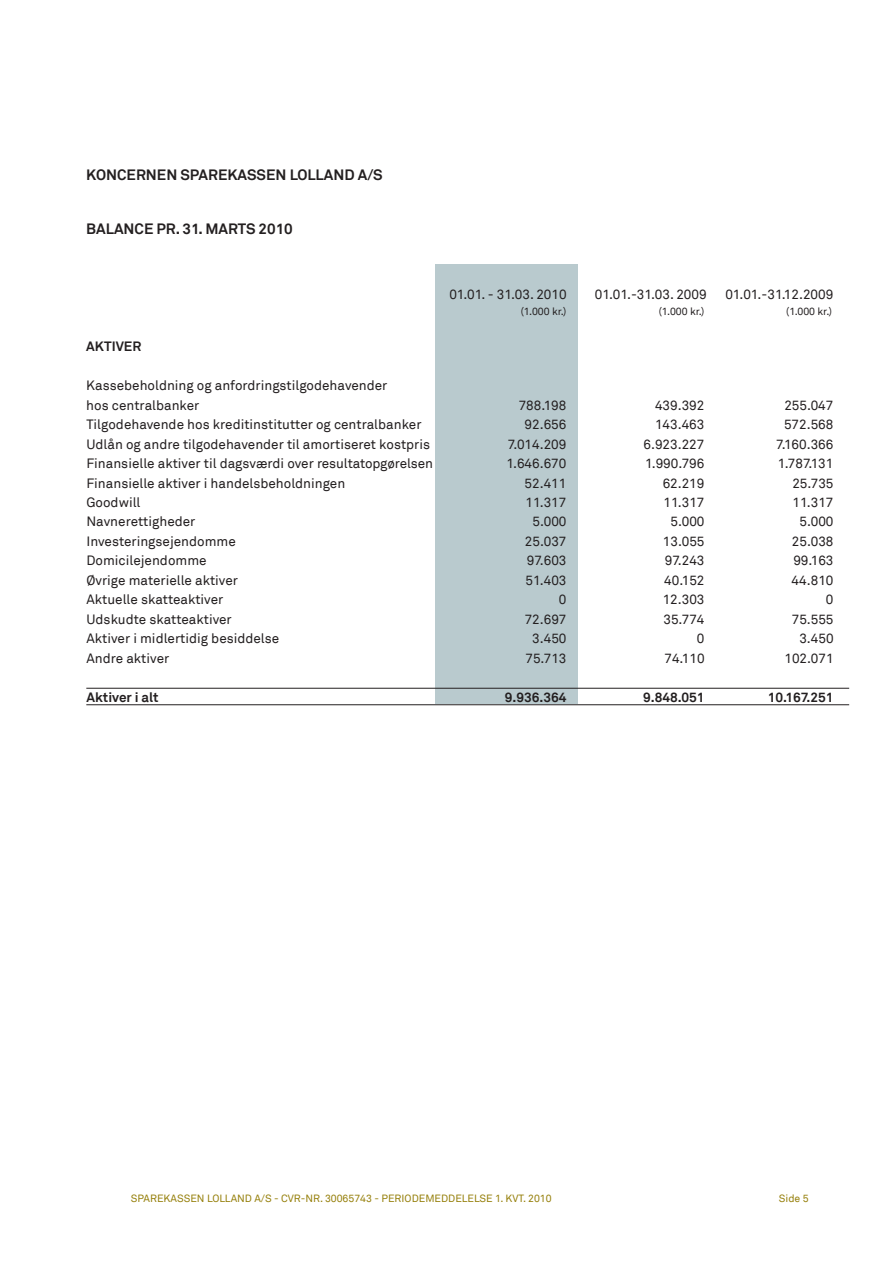
<style>
.page{position:relative;width:893px;height:1263px;background:#fff}
.page>*{position:absolute;margin:0;border:0;box-sizing:border-box;transform-origin:0 0}
.t1{font:700 15px "Akkurat";color:#231f20}
.t2{font:13.5px/19.5px "Akkurat";color:#231f20}
.t3{font:700 13.5px "Akkurat";color:#231f20}
.t4{font:10.5px "Akkurat";color:#957f0a}
.t5{font:10.5px "Akkurat";color:#231f20}
</style>
<div class="page">
<div style="left:435px;top:264px;width:142px;height:440px;background:#b9cace"></div>
<hr style="left:86px;top:688px;width:763px;height:1px;background:#231f20">
<hr style="left:86px;top:704px;width:763px;height:1px;background:#231f20">
<p class="t1" style="left:86px;top:166px;width:114px">KONCERNEN SPARE</p>
<p class="t1" style="left:227px;top:166px;width:21px">KASSE</p>
<p class="t1" style="left:276px;top:166px;width:32px">N LOLLA</p>
<p class="t1" style="left:333px;top:166px;width:51px">ND A/S</p>
<p class="t1" style="left:86px;top:220px;width:131px">BALANCE PR. 31. MAR</p>
<p class="t1" style="left:238px;top:220px;width:56px">TS 2010</p>
<p class="t3" style="left:86px;top:338px;width:34px">AKTIVER</p>
<p class="t2" style="left:86px;top:376px;width:303px">Kassebeholdning og anfordringstilgodehavender hos centralbanker</p>
<p class="t2" style="left:449px;top:285px;width:119px">01.01. - 31.03. 2010</p>
<p class="t2" style="left:595px;top:285px;width:113px">01.01.-31.03. 2009</p>
<p class="t2" style="left:725px;top:285px;width:109px">01.01.-31.12.2009</p>
<p class="t5" style="left:521px;top:305px;width:47px">(1.000 kr.)</p>
<p class="t5" style="left:659px;top:305px;width:47px">(1.000 kr.)</p>
<p class="t5" style="left:786px;top:305px;width:47px">(1.000 kr.)</p>
<p class="t2" style="left:519px;top:395px;width:49px">788.198</p>
<p class="t2" style="left:655px;top:395px;width:51px">439.392</p>
<p class="t2" style="left:784px;top:395px;width:51px">255.047</p>
<p class="t2" style="left:86px;top:415px;width:337px">Tilgodehavende hos kreditinstitutter og centralbanker</p>
<p class="t2" style="left:525px;top:415px;width:43px">92.656</p>
<p class="t2" style="left:655px;top:415px;width:51px">143.463</p>
<p class="t2" style="left:784px;top:415px;width:51px">572.568</p>
<p class="t2" style="left:86px;top:434px;width:345px">Udlån og andre tilgodehavender til amortiseret kostpris</p>
<p class="t2" style="left:508px;top:434px;width:60px">7.014.209</p>
<p class="t2" style="left:643px;top:434px;width:62px">6.923.227</p>
<p class="t2" style="left:776px;top:434px;width:59px">7.160.366</p>
<p class="t2" style="left:86px;top:454px;width:348px">Finansielle aktiver til dagsværdi over resultatopgørelsen</p>
<p class="t2" style="left:506px;top:454px;width:61px">1.646.670</p>
<p class="t2" style="left:645px;top:454px;width:61px">1.990.796</p>
<p class="t2" style="left:778px;top:454px;width:57px">1.787.131</p>
<p class="t2" style="left:86px;top:473px;width:260px">Finansielle aktiver i handelsbeholdningen</p>
<p class="t2" style="left:525px;top:473px;width:43px">52.411</p>
<p class="t2" style="left:663px;top:473px;width:43px">62.219</p>
<p class="t2" style="left:792px;top:473px;width:43px">25.735</p>
<p class="t2" style="left:86px;top:493px;width:56px">Goodwill</p>
<p class="t2" style="left:526px;top:493px;width:42px">11.317</p>
<p class="t2" style="left:663px;top:493px;width:42px">11.317</p>
<p class="t2" style="left:793px;top:493px;width:42px">11.317</p>
<p class="t2" style="left:86px;top:512px;width:111px">Navnerettigheder</p>
<p class="t2" style="left:532px;top:512px;width:35px">5.000</p>
<p class="t2" style="left:670px;top:512px;width:35px">5.000</p>
<p class="t2" style="left:799px;top:512px;width:35px">5.000</p>
<p class="t2" style="left:86px;top:532px;width:151px">Investeringsejendomme</p>
<p class="t2" style="left:525px;top:532px;width:43px">25.037</p>
<p class="t2" style="left:663px;top:532px;width:43px">13.055</p>
<p class="t2" style="left:792px;top:532px;width:43px">25.038</p>
<p class="t2" style="left:86px;top:551px;width:122px">Domicilejendomme</p>
<p class="t2" style="left:527px;top:551px;width:41px">97.603</p>
<p class="t2" style="left:665px;top:551px;width:41px">97.243</p>
<p class="t2" style="left:793px;top:551px;width:42px">99.163</p>
<p class="t2" style="left:86px;top:571px;width:153px">Øvrige materielle aktiver</p>
<p class="t2" style="left:526px;top:571px;width:42px">51.403</p>
<p class="t2" style="left:664px;top:571px;width:42px">40.152</p>
<p class="t2" style="left:792px;top:571px;width:43px">44.810</p>
<p class="t2" style="left:86px;top:590px;width:138px">Aktuelle skatteaktiver</p>
<p class="t2" style="left:559px;top:590px;width:9px">0</p>
<p class="t2" style="left:663px;top:590px;width:43px">12.303</p>
<p class="t2" style="left:826px;top:590px;width:9px">0</p>
<p class="t2" style="left:86px;top:610px;width:147px">Udskudte skatteaktiver</p>
<p class="t2" style="left:525px;top:610px;width:43px">72.697</p>
<p class="t2" style="left:663px;top:610px;width:43px">35.774</p>
<p class="t2" style="left:792px;top:610px;width:43px">75.555</p>
<p class="t2" style="left:86px;top:629px;width:194px">Aktiver i midlertidig besiddelse</p>
<p class="t2" style="left:532px;top:629px;width:36px">3.450</p>
<p class="t2" style="left:697px;top:629px;width:9px">0</p>
<p class="t2" style="left:799px;top:629px;width:36px">3.450</p>
<p class="t2" style="left:86px;top:649px;width:84px">Andre aktiver</p>
<p class="t2" style="left:525px;top:649px;width:43px">75.713</p>
<p class="t2" style="left:664px;top:649px;width:42px">74.110</p>
<p class="t2" style="left:784px;top:649px;width:51px">102.071</p>
<p class="t3" style="left:87px;top:689px;width:73px">AKTIVER I ALT</p>
<p class="t3" style="left:505px;top:689px;width:63px">9.936.364</p>
<p class="t3" style="left:643px;top:689px;width:63px">9.848.051</p>
<p class="t3" style="left:768px;top:689px;width:67px">10.167.251</p>
<p class="t4" style="left:131px;top:1192px;width:422px">SPAREKASSEN LOLLAND A/S - CVR-NR. 30065743 - PERIODEMEDDELELSE 1. KVT. 2010</p>
<p class="t4" style="left:779px;top:1192px;width:31px">Side 5</p>
</div>
